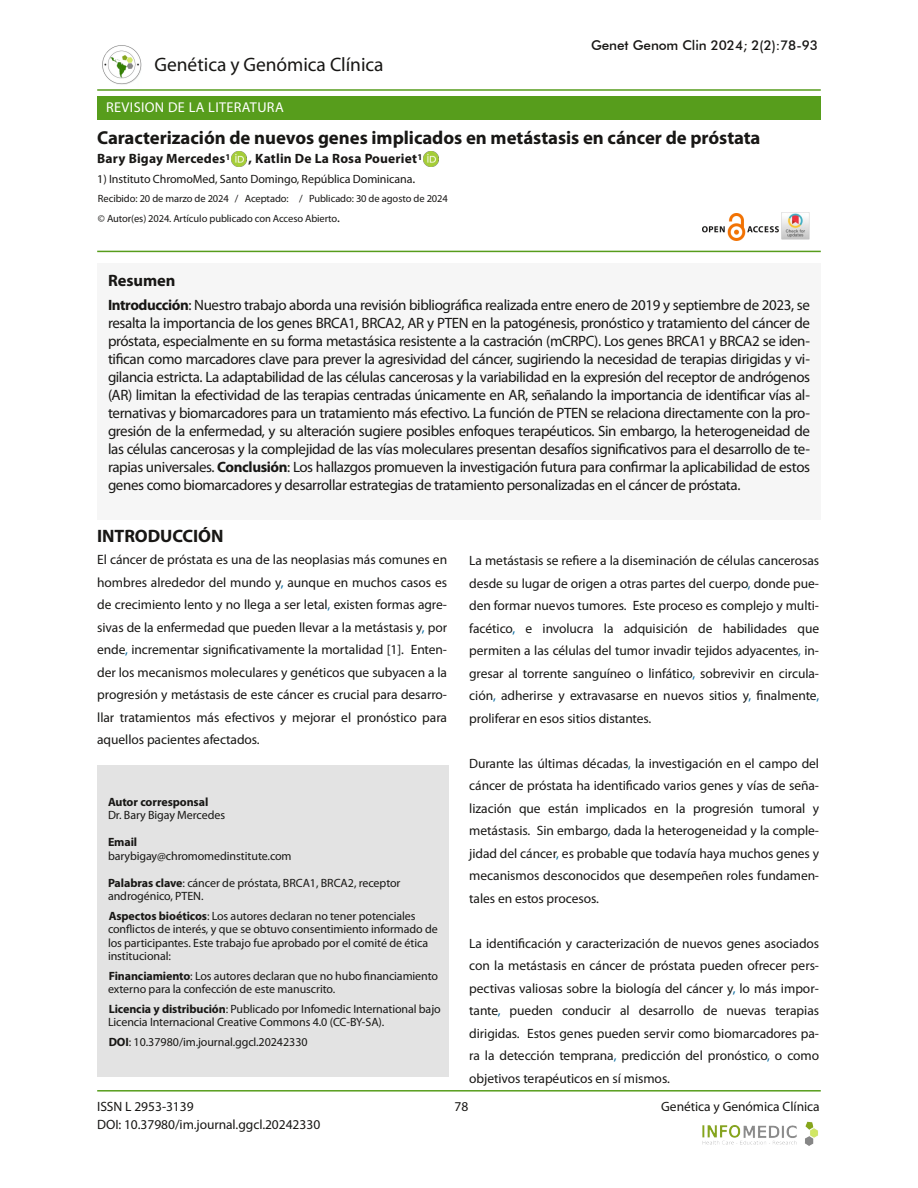
<style>
.page{position:relative;width:918px;height:1188px;background:#fff}
.page>*{position:absolute;margin:0;border:0;box-sizing:border-box;transform-origin:0 0}
.t1{font:19.5px "Myriad Pro";color:#181715}
.t2{font:700 18.75px "Myriad Pro";color:#181715}
.t3{font:700 18px "Myriad Pro";letter-spacing:-.005em;color:#181715}
.t4{font:700 16.5px "Myriad Pro";color:#181715}
.t5{font:15px/18px "Myriad Pro";letter-spacing:-.025em;color:#181715;text-align:justify}
.t6{font:14.25px "Myriad Pro";letter-spacing:.025em;color:#fff}
.t7{font:13.5px/22.5px "Myriad Pro";letter-spacing:-.005em;color:#181715;text-align:justify}
.t8{font:700 13.5px "Myriad Pro";letter-spacing:.015em;color:#181715}
.t9{font:500 13.5px "Futura BT";letter-spacing:-.005em;color:#181715}
.t10{font:12px/13.5px "Myriad Pro";letter-spacing:-.005em;color:#181715}
.t11{font:700 12px "Myriad Pro";letter-spacing:-.01em;color:#181715}
.t12{font:10.5px/19.5px "Myriad Pro";letter-spacing:-.01em;color:#181715}
.s1{font-size:13.5px}
.s2{font-weight:700}
.s3{color:#00679f}
</style>
<div class="page">
<hr style="left:97px;top:1090px;width:724px;height:2px;background:#579d1c">
<img style="left:102px;top:45px;width:40px;height:40px">
<hr style="left:97px;top:89px;width:724px;height:2px;background:#579d1c">
<img style="left:702px;top:1121px;width:116px;height:25px">
<div style="left:97px;top:96px;width:724px;height:23px;background:#579d1c"></div>
<div style="left:97px;top:264px;width:724px;height:256px;background:#f6f6f6"></div>
<div style="left:97px;top:765px;width:352px;height:312px;background:#e3e3e3"></div>
<hr style="left:97px;top:251px;width:724px;height:1px;background:#579d1c">
<img style="left:423px;top:151px;width:15px;height:16px">
<img style="left:782px;top:213px;width:27px;height:27px">
<img style="left:703px;top:213px;width:75px;height:27px">
<img style="left:231px;top:152px;width:15px;height:15px">
<h1 class="t1" style="left:155px;top:56px;width:230px">Genética y Genómica Clínica</h1>
<p class="t6" style="left:106px;top:101px;width:179px">REVISION DE LA LITERATURA</p>
<p class="t9" style="left:591px;top:37px;width:229px">Genet Genom Clin 2024; 2(2):78-93</p>
<h2 class="t2" style="left:97px;top:130px;width:665px">Caracterización de nuevos genes implicados en metástasis en cáncer de próstata</h2>
<p class="t8" style="left:97px;top:153px;width:135px">Bary Bigay Mercedes<sup>1</sup></p>
<p class="t8" style="left:249px;top:153px;width:175px">, Katlin De La Rosa Poueriet<sup>1</sup></p>
<p class="t10" style="left:97px;top:173px;width:320px">1) Instituto ChromoMed, Santo Domingo, República Dominicana<span class="s1">.</span></p>
<p class="t12" style="left:98px;top:190px;width:351px">Recibido: 20 de marzo de 2024 / Aceptado: / Publicado: 30 de agosto de 2024 © Autor(es) 2024. Artículo publicado con Acceso Abierto<span class="s1">.</span></p>
<p class="t4" style="left:108px;top:273px;width:69px">Resumen</p>
<p class="t5" style="left:108px;top:297px;width:704px"><span class="s2">Introducción</span>: Nuestro trabajo aborda una revisión bibliográfica realizada entre enero de 2019 y septiembre de 2023, se resalta la importancia de los genes BRCA1, BRCA2, AR y PTEN en la patogénesis, pronóstico y tratamiento del cáncer de próstata, especialmente en su forma metastásica resistente a la castración (mCRPC). Los genes BRCA1 y BRCA2 se iden&shy;tifican como marcadores clave para prever la agresividad del cáncer, sugiriendo la necesidad de terapias dirigidas y vi&shy;gilancia estricta. La adaptabilidad de las células cancerosas y la variabilidad en la expresión del receptor de andrógenos (AR) limitan la efectividad de las terapias centradas únicamente en AR, señalando la importancia de identificar vías al&shy;ternativas y biomarcadores para un tratamiento más efectivo. La función de PTEN se relaciona directamente con la pro&shy;gresión de la enfermedad, y su alteración sugiere posibles enfoques terapéuticos. Sin embargo, la heterogeneidad de las células cancerosas y la complejidad de las vías moleculares presentan desafíos significativos para el desarrollo de te&shy;rapias universales. <span class="s2">Conclusión</span>: Los hallazgos promueven la investigación futura para confirmar la aplicabilidad de estos genes como biomarcadores y desarrollar estrategias de tratamiento personalizadas en el cáncer de próstata.</p>
<h3 class="t3" style="left:97px;top:528px;width:128px">INTRODUCCIÓN</h3>
<p class="t7" style="left:97px;top:550px;width:352px">El cáncer de próstata es una de las neoplasias más comunes en hombres alrededor del mundo y<span class="s3">,</span> aunque en muchos casos es de crecimiento lento y no llega a ser letal<span class="s3">,</span> existen formas agre&shy;sivas de la enfermedad que pueden llevar a la metástasis y<span class="s3">,</span> por ende<span class="s3">,</span> incrementar significativamente la mortalidad [1]. Enten&shy;der los mecanismos moleculares y genéticos que subyacen a la progresión y metástasis de este cáncer es crucial para desarro&shy;llar tratamientos más efectivos y mejorar el pronóstico para aquellos pacientes afectados.</p>
<p class="t7" style="left:469px;top:551px;width:351px">La metástasis se refiere a la diseminación de células cancerosas desde su lugar de origen a otras partes del cuerpo<span class="s3">,</span> donde pue&shy;den formar nuevos tumores. Este proceso es complejo y multi&shy;facético<span class="s3">,</span> e involucra la adquisición de habilidades que permiten a las células del tumor invadir tejidos adyacentes<span class="s3">,</span> in&shy;gresar al torrente sanguíneo o linfático<span class="s3">,</span> sobrevivir en circula&shy;ción<span class="s3">,</span> adherirse y extravasarse en nuevos sitios y<span class="s3">,</span> finalmente<span class="s3">, </span>proliferar en esos sitios distantes.</p>
<p class="t7" style="left:469px;top:753px;width:351px">Durante las últimas décadas<span class="s3">,</span> la investigación en el campo del cáncer de próstata ha identificado varios genes y vías de seña&shy;lización que están implicados en la progresión tumoral y metástasis. Sin embargo<span class="s3">,</span> dada la heterogeneidad y la comple&shy;jidad del cáncer<span class="s3">,</span> es probable que todavía haya muchos genes y mecanismos desconocidos que desempeñen roles fundamen&shy;tales en estos procesos.</p>
<p class="t7" style="left:469px;top:933px;width:351px">La identificación y caracterización de nuevos genes asociados con la metástasis en cáncer de próstata pueden ofrecer pers&shy;pectivas valiosas sobre la biología del cáncer y<span class="s3">,</span> lo más impor&shy;tante<span class="s3">,</span> pueden conducir al desarrollo de nuevas terapias dirigidas. Estos genes pueden servir como biomarcadores pa&shy;ra la detección temprana<span class="s3">,</span> predicción del pronóstico<span class="s3">,</span> o como objetivos terapéuticos en sí mismos.</p>
<p class="t11" style="left:108px;top:797px;width:102px">Autor corresponsal</p>
<p class="t10" style="left:108px;top:809px;width:119px">Dr. Bary Bigay Mercedes</p>
<p class="t11" style="left:108px;top:837px;width:31px">Email</p>
<p class="t10" style="left:108px;top:850px;width:185px">barybigay@chromomedinstitute.com</p>
<p class="t10" style="left:108px;top:877px;width:294px"><span class="s2">Palabras clave</span>: cáncer de próstata, BRCA1, BRCA2, receptor androgénico, PTEN.</p>
<p class="t10" style="left:108px;top:910px;width:331px"><span class="s2">Aspectos bioéticos</span>: Los autores declaran no tener potenciales conflictos de interés, y que se obtuvo consentimiento informado de los participantes. Este trabajo fue aprobado por el comité de ética institucional:</p>
<p class="t10" style="left:108px;top:970px;width:332px"><span class="s2">Financiamiento</span>: Los autores declaran que no hubo financiamiento externo para la confección de este manuscrito.</p>
<p class="t10" style="left:108px;top:1003px;width:334px"><span class="s2">Licencia y distribución</span>: Publicado por Infomedic International bajo<br>Licencia Internacional Creative Commons 4.0 (CC-BY-SA).</p>
<p class="t10" style="left:109px;top:1036px;width:201px"><span class="s2">DOI</span>: 10.37980/im.journal.ggcl.20242330</p>
<p class="t7" style="left:97px;top:1096px;width:98px">ISSN L 2953-3139</p>
<p class="t7" style="left:454px;top:1096px;width:15px">78</p>
<p class="t7" style="left:661px;top:1097px;width:160px">Genética y Genómica Clínica</p>
<p class="t7" style="left:97px;top:1115px;width:225px">DOI: 10.37980/im.journal.ggcl.20242330</p>
</div>
